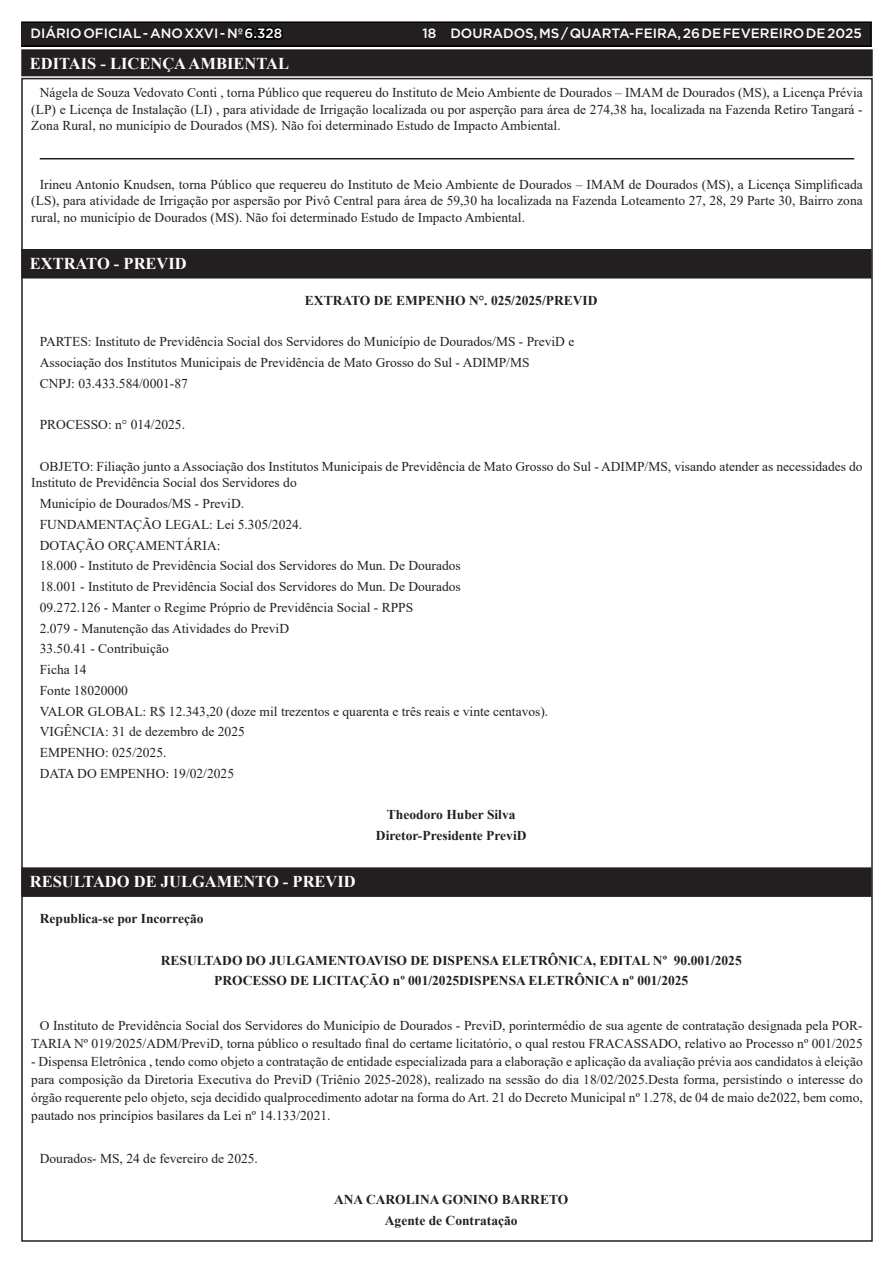
<style>
.page{position:relative;width:893px;height:1263px;background:#fff}
.page>*{position:absolute;margin:0;border:0;box-sizing:border-box;transform-origin:0 0}
.TEXTO{font:700 16.5px "Times New Roman";color:#fff}
.TEXTO-2{font:13.5px/16.5px "Times New Roman";color:#231f20;text-align:justify}
.TEXTO-3{font:700 13.5px "Times New Roman";color:#231f20}
.t1{font:500 13.5px "Gotham";color:#fff}
.s1{color:#000}
</style>
<div class="page">
<div style="left:21px;top:22px;width:850px;height:24px;background:#231f20"></div>
<div style="left:21px;top:21px;width:851px;height:26px;border:2px solid #000"></div>
<hr style="left:40px;top:158px;width:814px;height:1px;background:#231f20">
<div style="left:23px;top:251px;width:846px;height:25px;background:#231f20"></div>
<div style="left:21px;top:249px;width:850px;height:29px;border:4px solid #231f20"></div>
<div style="left:23px;top:869px;width:846px;height:26px;background:#231f20"></div>
<div style="left:21px;top:867px;width:850px;height:30px;border:4px solid #231f20"></div>
<div style="left:23px;top:51px;width:848px;height:23px;background:#231f20"></div>
<div style="left:21px;top:49px;width:852px;height:27px;border:4px solid #231f20"></div>
<p class="t1" style="left:31px;top:25px;width:253px">DIÁRIO OFICIAL - ANO XXVI - Nº <span class="s1">6.328</span></p>
<p class="t1" style="left:423px;top:25px;width:441px">18 DOURADOS, MS / QUARTA-FEIRA, 26 DE FEVEREIRO DE 2025</p>
<p class="TEXTO" style="left:30px;top:52px;width:261px">EDITAIS - LICENÇA AMBIENTAL</p>
<p class="TEXTO-2" style="left:31px;top:84px;width:833px;text-indent:9px">Nágela de Souza Vedovato Conti , torna Público que requereu do Instituto de Meio Ambiente de Dourados – IMAM de Dourados (MS), a Licença Prévia (LP) e Licença de Instalação (LI) , para atividade de Irrigação localizada ou por asperção para área de 274,38 ha, localizada na Fazenda Retiro Tangará - Zona Rural, no município de Dourados (MS). Não foi determinado Estudo de Impacto Ambiental.</p>
<p class="TEXTO-2" style="left:31px;top:176px;width:833px;text-indent:9px">Irineu Antonio Knudsen, torna Público que requereu do Instituto de Meio Ambiente de Dourados – IMAM de Dourados (MS), a Licença Simplificada (LS), para atividade de Irrigação por aspersão por Pivô Central para área de 59,30 ha localizada na Fazenda Loteamento 27, 28, 29 Parte 30, Bairro zona rural, no município de Dourados (MS). Não foi determinado Estudo de Impacto Ambiental.</p>
<p class="TEXTO" style="left:30px;top:251px;width:159px">EXTRATO - PREVID</p>
<p class="TEXTO-3" style="left:305px;top:290px;width:294px">EXTRATO DE EMPENHO N°. 025/2025/PREVID</p>
<p class="TEXTO-2" style="left:40px;top:333px;width:536px">PARTES: Instituto de Previdência Social dos Servidores do Município de Dourados/MS - PreviD e</p>
<p class="TEXTO-2" style="left:40px;top:354px;width:491px">Associação dos Institutos Municipais de Previdência de Mato Grosso do Sul - ADIMP/MS</p>
<p class="TEXTO-2" style="left:40px;top:375px;width:150px">CNPJ: 03.433.584/0001-87</p>
<p class="TEXTO-2" style="left:40px;top:416px;width:147px">PROCESSO: n° 014/2025.</p>
<p class="TEXTO-2" style="left:31px;top:458px;width:833px;text-indent:9px">OBJETO: Filiação junto a Associação dos Institutos Municipais de Previdência de Mato Grosso do Sul - ADIMP/MS, visando atender as necessidades do<br>Instituto de Previdência Social dos Servidores do</p>
<p class="TEXTO-2" style="left:40px;top:495px;width:206px">Município de Dourados/MS - PreviD.</p>
<p class="TEXTO-2" style="left:40px;top:516px;width:264px">FUNDAMENTAÇÃO LEGAL: Lei 5.305/2024.</p>
<p class="TEXTO-2" style="left:40px;top:536px;width:182px">DOTAÇÃO ORÇAMENTÁRIA:</p>
<p class="TEXTO-2" style="left:40px;top:557px;width:423px">18.000 - Instituto de Previdência Social dos Servidores do Mun. De Dourados</p>
<p class="TEXTO-2" style="left:40px;top:578px;width:423px">18.001 - Instituto de Previdência Social dos Servidores do Mun. De Dourados</p>
<p class="TEXTO-2" style="left:40px;top:599px;width:375px">09.272.126 - Manter o Regime Próprio de Previdência Social - RPPS</p>
<p class="TEXTO-2" style="left:40px;top:619px;width:251px">2.079 - Manutenção das Atividades do PreviD</p>
<p class="TEXTO-2" style="left:40px;top:640px;width:130px">33.50.41 - Contribuição</p>
<p class="TEXTO-2" style="left:40px;top:661px;width:48px">Ficha 14</p>
<p class="TEXTO-2" style="left:40px;top:682px;width:90px">Fonte 18020000</p>
<p class="TEXTO-2" style="left:40px;top:702px;width:510px">VALOR GLOBAL: R$ 12.343,20 (doze mil trezentos e quarenta e três reais e vinte centavos).</p>
<p class="TEXTO-2" style="left:40px;top:723px;width:207px">VIGÊNCIA: 31 de dezembro de 2025</p>
<p class="TEXTO-2" style="left:40px;top:744px;width:128px">EMPENHO: 025/2025.</p>
<p class="TEXTO-2" style="left:40px;top:765px;width:196px">DATA DO EMPENHO: 19/02/2025</p>
<p class="TEXTO-3" style="left:387px;top:805px;width:130px">Theodoro Huber Silva</p>
<p class="TEXTO-3" style="left:376px;top:826px;width:152px">Diretor-Presidente PreviD</p>
<p class="TEXTO" style="left:30px;top:870px;width:328px">RESULTADO DE JULGAMENTO - PREVID</p>
<p class="TEXTO-3" style="left:40px;top:909px;width:165px">Republica-se por Incorreção</p>
<p class="TEXTO-3" style="left:161px;top:950px;width:582px">RESULTADO DO JULGAMENTOAVISO DE DISPENSA ELETRÔNICA, EDITAL Nº 90.001/2025</p>
<p class="TEXTO-3" style="left:214px;top:971px;width:476px">PROCESSO DE LICITAÇÃO nº 001/2025DISPENSA ELETRÔNICA nº 001/2025</p>
<p class="TEXTO-2" style="left:31px;top:1016px;width:833px;line-height:18px;text-align:right">O Instituto de Previdência Social dos Servidores do Município de Dourados - PreviD, porintermédio de sua agente de contratação designada pela POR-<br>TARIA Nº 019/2025/ADM/PreviD, torna público o resultado final do certame licitatório, o qual restou FRACASSADO, relativo ao Processo nº 001/2025</p>
<p class="TEXTO-2" style="left:31px;top:1052px;width:833px;line-height:18px">- Dispensa Eletrônica , tendo como objeto a contratação de entidade especializada para a elaboração e aplicação da avaliação prévia aos candidatos à eleição para composição da Diretoria Executiva do PreviD (Triênio 2025-2028), realizado na sessão do dia 18/02/2025.Desta forma, persistindo o interesse do órgão requerente pelo objeto, seja decidido qualprocedimento adotar na forma do Art. 21 do Decreto Municipal nº 1.278, de 04 de maio de2022, bem como, pautado nos princípios basilares da Lei nº 14.133/2021.</p>
<p class="TEXTO-2" style="left:40px;top:1150px;width:220px">Dourados- MS, 24 de fevereiro de 2025.</p>
<p class="TEXTO-3" style="left:334px;top:1190px;width:236px">ANA CAROLINA GONINO BARRETO</p>
<p class="TEXTO-3" style="left:385px;top:1211px;width:134px">Agente de Contratação</p>
</div>
